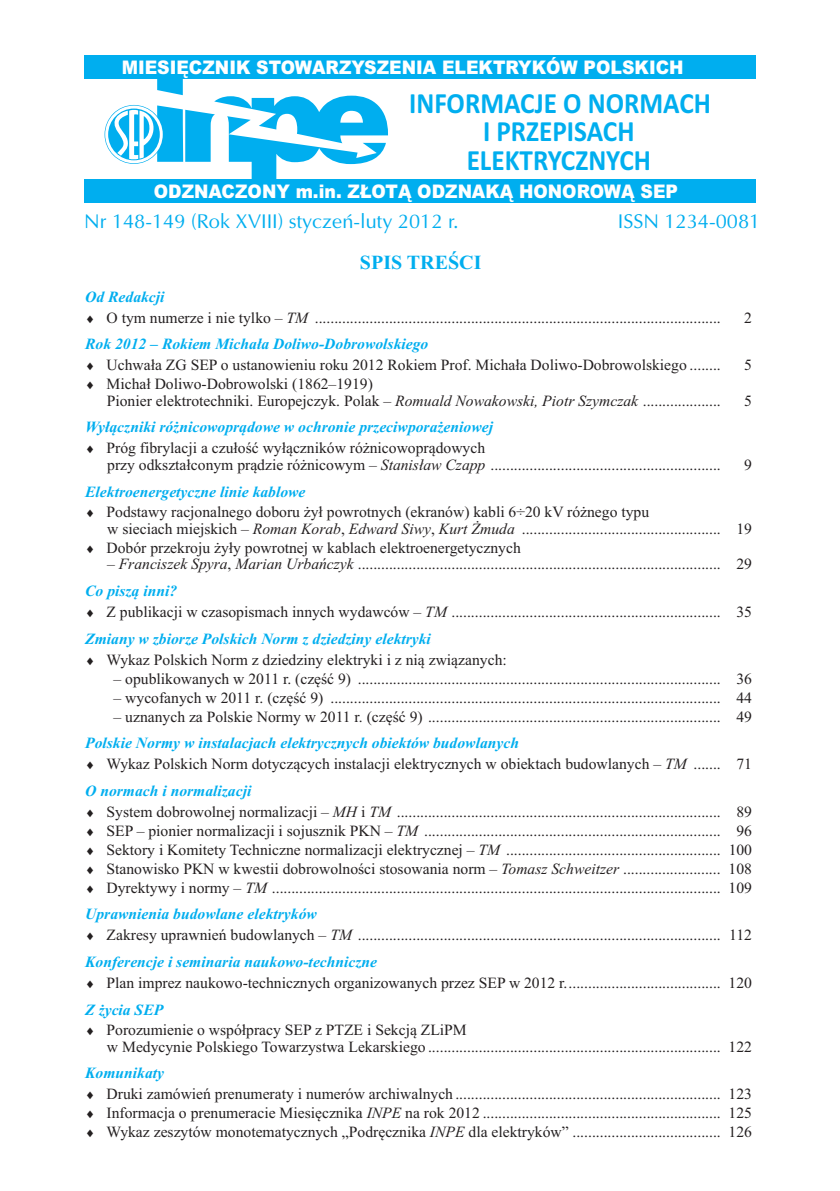
<style>
.page{position:relative;width:840px;height:1191px;background:#fff}
.page>*{position:absolute;margin:0;border:0;box-sizing:border-box;transform-origin:0 0}
.t1{font:700 29.4px/28.2px "Calibri";color:#00aeef;text-align:center;scale:.92 1}
.t2{font:20px "Ottawa";color:#00aeef}
.t3{font:700 20px "Times New Roman";color:#00aeef}
.t4{font:900 18.8px "Arial";color:#fff;scale:.92 1}
.t5{font:15.6px/16.6px "Times New Roman";color:#231f20}
.t6{font:italic 700 15.6px "Times New Roman";color:#00aeef}
.t7{font:13.2px/19px "Symbol";color:#231f20;text-align:justify}
.s1{font-style:italic}
</style>
<div class="page">
<div style="left:85px;top:55px;width:670px;height:24px;background:#00aeef"></div>
<div style="left:85px;top:179px;width:670px;height:24px;background:#00aeef"></div>
<svg style="left:104px;top:79px;width:284px;height:100px"></svg>
<p class="t4" style="left:122px;top:61px;width:612px">MIESIĘCZNIK STOWARZYSZENIA ELEKTRYKÓW POLSKICH</p>
<h1 class="t1" style="left:409px;top:92px;width:329px">INFORMACJE O NORMACH<br>I PRZEPISACH<br>ELEKTRYCZNYCH</h1>
<p class="t4" style="left:154px;top:184px;width:571px">ODZNACZONY m.in. ZŁOTĄ ODZNAKĄ HONOROWĄ SEP</p>
<p class="t2" style="left:84px;top:213px;width:376px">Nr 148-149 (Rok XVIII) styczeń-luty 2012 r.</p>
<p class="t2" style="left:617px;top:213px;width:144px">ISSN 1234-0081</p>
<p class="t3" style="left:360px;top:255px;width:123px">SPIS TREŚCI</p>
<p class="t6" style="left:85px;top:291px;width:81px">Od Redakcji</p>
<p class="t6" style="left:85px;top:339px;width:344px">Rok 2012 – Rokiem Michała Doliwo-Dobrowolskiego</p>
<p class="t5" style="left:106px;top:310px;width:615px">O tym numerze i nie tylko – <span class="s1">TM</span> ........................................................................................................</p>
<p class="t5" style="left:743px;top:310px;width:9px">2</p>
<p class="t5" style="left:106px;top:358px;width:615px">Uchwała ZG SEP o ustanowieniu roku 2012 Rokiem Prof. Michała Doliwo-Dobrowolskiego ........</p>
<p class="t5" style="left:743px;top:358px;width:9px">5</p>
<p class="t5" style="left:106px;top:377px;width:615px">Michał Doliwo-Dobrowolski (1862–1919)<br>Pionier elektrotechniki. Europejczyk. Polak – <span class="s1">Romuald Nowakowski, Piotr Szymczak</span> ....................</p>
<p class="t5" style="left:743px;top:393px;width:9px">5</p>
<p class="t6" style="left:85px;top:422px;width:409px">Wyłączniki różnicowoprądowe w ochronie przeciwporażeniowej</p>
<p class="t5" style="left:107px;top:441px;width:614px;text-indent:-22px">◻Próg fibrylacji a czułość wyłączników różnicowoprądowych<br>przy odkształconym prądzie różnicowym – <span class="s1">Stanisław Czapp</span> ...........................................................</p>
<p class="t6" style="left:85px;top:486px;width:222px">Elektroenergetyczne linie kablowe</p>
<p class="t5" style="left:743px;top:458px;width:9px">9</p>
<p class="t5" style="left:106px;top:505px;width:646px">Podstawy racjonalnego doboru żył powrotnych (ekranów) kabli 6÷20 kV różnego typu<br>w sieciach miejskich – <span class="s1">Roman Korab</span>, <span class="s1">Edward Siwy</span>, <span class="s1">Kurt Żmuda</span> ................................................... 19</p>
<p class="t5" style="left:106px;top:541px;width:415px">Dobór przekroju żyły powrotnej w kablach elektroenergetycznych</p>
<p class="t5" style="left:107px;top:557px;width:646px">– <span class="s1">Franciszek Spyra</span>, <span class="s1">Marian Urbańczyk</span> ............................................................................................. 29</p>
<p class="t6" style="left:85px;top:585px;width:93px">Co piszą inni?</p>
<p class="t6" style="left:85px;top:633px;width:347px">Zmiany w zbiorze Polskich Norm z dziedziny elektryki</p>
<p class="t5" style="left:106px;top:605px;width:646px">Z publikacji w czasopismach innych wydawców – <span class="s1">TM</span> ..................................................................... 35</p>
<p class="t5" style="left:85px;top:652px;width:423px">◻Wykaz Polskich Norm z dziedziny elektryki i z nią związanych:</p>
<p class="t5" style="left:113px;top:671px;width:639px">– opublikowanych w 2011 r. (część 9) ............................................................................................. 36</p>
<p class="t5" style="left:113px;top:690px;width:639px">– wycofanych w 2011 r. (część 9) .................................................................................................... 44</p>
<p class="t5" style="left:113px;top:709px;width:639px">– uznanych za Polskie Normy w 2011 r. (część 9) ........................................................................... 49</p>
<p class="t5" style="left:85px;top:757px;width:668px">◻Wykaz Polskich Norm dotyczących instalacji elektrycznych w obiektach budowlanych – <span class="s1">TM</span> ....... 71</p>
<p class="t5" style="left:106px;top:803px;width:646px;line-height:19px;text-align:justify">System dobrowolnej normalizacji – <span class="s1">MH</span> i <span class="s1">TM</span> ................................................................................... 89<br>SEP – pionier normalizacji i sojusznik PKN – <span class="s1">TM</span> ............................................................................ 96<br>Sektory i Komitety Techniczne normalizacji elektrycznej – <span class="s1">TM</span> ....................................................... 100<br>Stanowisko PKN w kwestii dobrowolności stosowania norm – <span class="s1">Tomasz Schweitzer</span> ......................... 108<br>Dyrektywy i normy – <span class="s1">TM</span> ................................................................................................................... 109</p>
<p class="t5" style="left:106px;top:928px;width:646px">Zakresy uprawnień budowlanych – <span class="s1">TM</span> ............................................................................................. 112</p>
<p class="t5" style="left:106px;top:975px;width:646px">Plan imprez naukowo-technicznych organizowanych przez SEP w 2012 r........................................ 120</p>
<p class="t5" style="left:106px;top:1023px;width:646px">Porozumienie o współpracy SEP z PTZE i Sekcją ZLiPM<br>w Medycynie Polskiego Towarzystwa Lekarskiego ........................................................................... 122</p>
<p class="t6" style="left:85px;top:738px;width:435px">Polskie Normy w instalacjach elektrycznych obiektów budowlanych</p>
<p class="t6" style="left:85px;top:785px;width:167px">O normach i normalizacji</p>
<p class="t7" style="left:85px;top:804px;width:61px">◻ ◻ ◻ ◻ ◻</p>
<p class="t6" style="left:85px;top:909px;width:233px">Uprawnienia budowlane elektryków</p>
<p class="t6" style="left:85px;top:956px;width:293px">Konferencje i seminaria naukowo-techniczne</p>
<p class="t6" style="left:85px;top:1004px;width:79px">Z życia SEP</p>
<p class="t6" style="left:85px;top:1067px;width:80px">Komunikaty</p>
<p class="t5" style="left:106px;top:1086px;width:646px">Druki zamówień prenumeraty i numerów archiwalnych .................................................................... 123</p>
<p class="t5" style="left:106px;top:1105px;width:646px">Informacja o prenumeracie Miesięcznika <span class="s1">INPE</span> na rok 2012 ............................................................. 125</p>
<p class="t5" style="left:106px;top:1124px;width:646px">Wykaz zeszytów monotematycznych „Podręcznika <span class="s1">INPE</span> dla elektryków” ...................................... 126</p>
</div>
